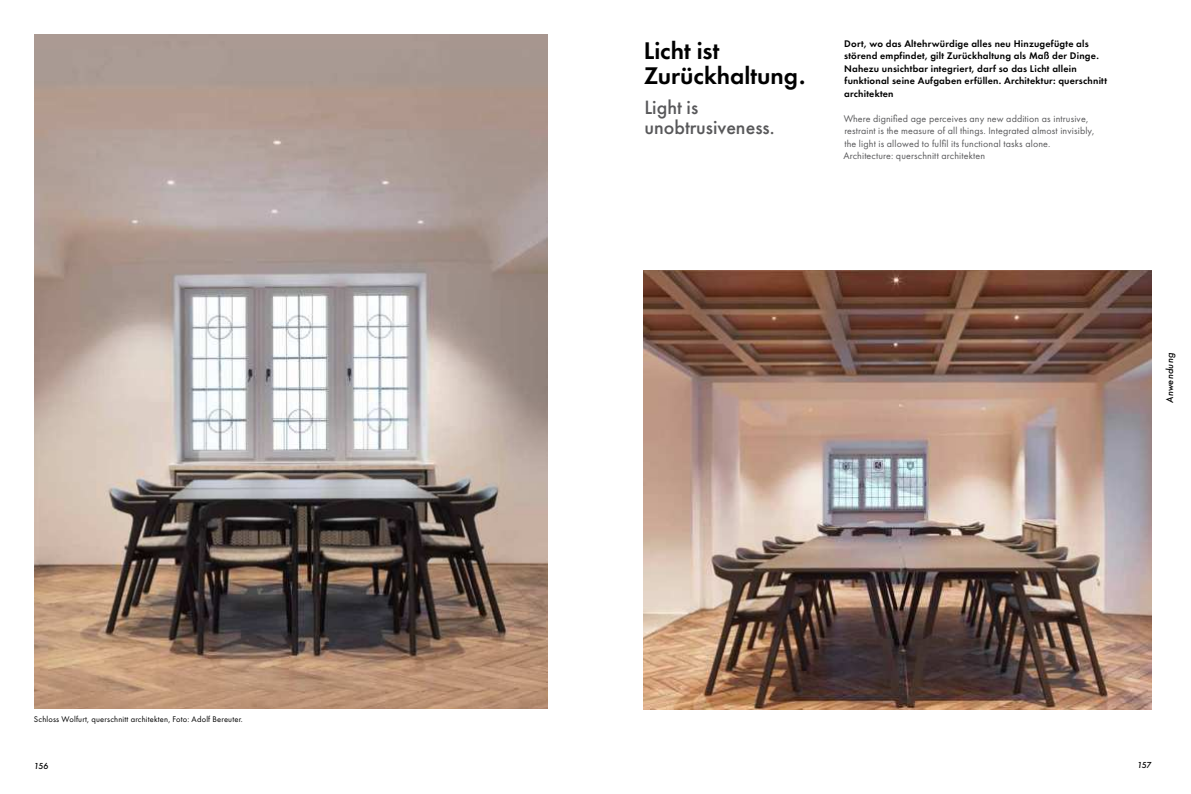
<style>
.page{position:relative;width:1191px;height:794px;background:#fff}
.page>*{position:absolute;margin:0;border:0;box-sizing:border-box;transform-origin:0 0}
.t1{font:600 25px/25px "Futura PT";color:#000}
.t2{font:500 20px/20px "Futura PT";color:#58585a}
.t3{font:600 10px/12.5px "Futura PT";letter-spacing:.02em;color:#000}
.t4{font:10px/12.5px "Futura PT";letter-spacing:.015em;color:#58585a}
.t5{font:italic 500 9px "Futura";letter-spacing:.02em;color:#000}
.t6{font:8.5px "Futura PT";letter-spacing:.02em;color:#000}
.t7{font:italic 500 8px "Futura";letter-spacing:-.055em;color:#000}
</style>
<div class="page">
<img style="left:34px;top:34px;width:513px;height:675px">
<img style="left:643px;top:271px;width:508px;height:438px">
<h1 class="t1" style="left:643px;top:38px;width:163px">Licht ist<br>Zurückhaltung.</h1>
<p class="t3" style="left:844px;top:37px;width:264px">Dort, wo das Altehrwürdige alles neu Hinzugefügte als störend empfindet, gilt Zurückhaltung als Maß der Dinge.<br>Nahezu unsichtbar integriert, darf so das Licht allein funktional seine Aufgaben erfüllen. Architektur: querschnitt architekten</p>
<p class="t4" style="left:843px;top:112px;width:252px">Where dignified age perceives any new addition as intrusive, restraint is the measure of all things. Integrated almost invisibly, the light is allowed to fulfil its functional tasks alone.<br>Architecture: querschnitt architekten</p>
<h2 class="t2" style="left:644px;top:99px;width:132px">Light is unobtrusiveness.</h2>
<p class="t5" style="left:1165px;top:403px;width:52px;rotate:-90deg">Anwendung</p>
<p class="t6" style="left:34px;top:715px;width:210px">Schloss Wolfurt, querschnitt architekten, Foto: Adolf Bereuter.</p>
<p class="t7" style="left:34px;top:762px;width:16px">156</p>
<p class="t7" style="left:1137px;top:762px;width:15px">157</p>
</div>
